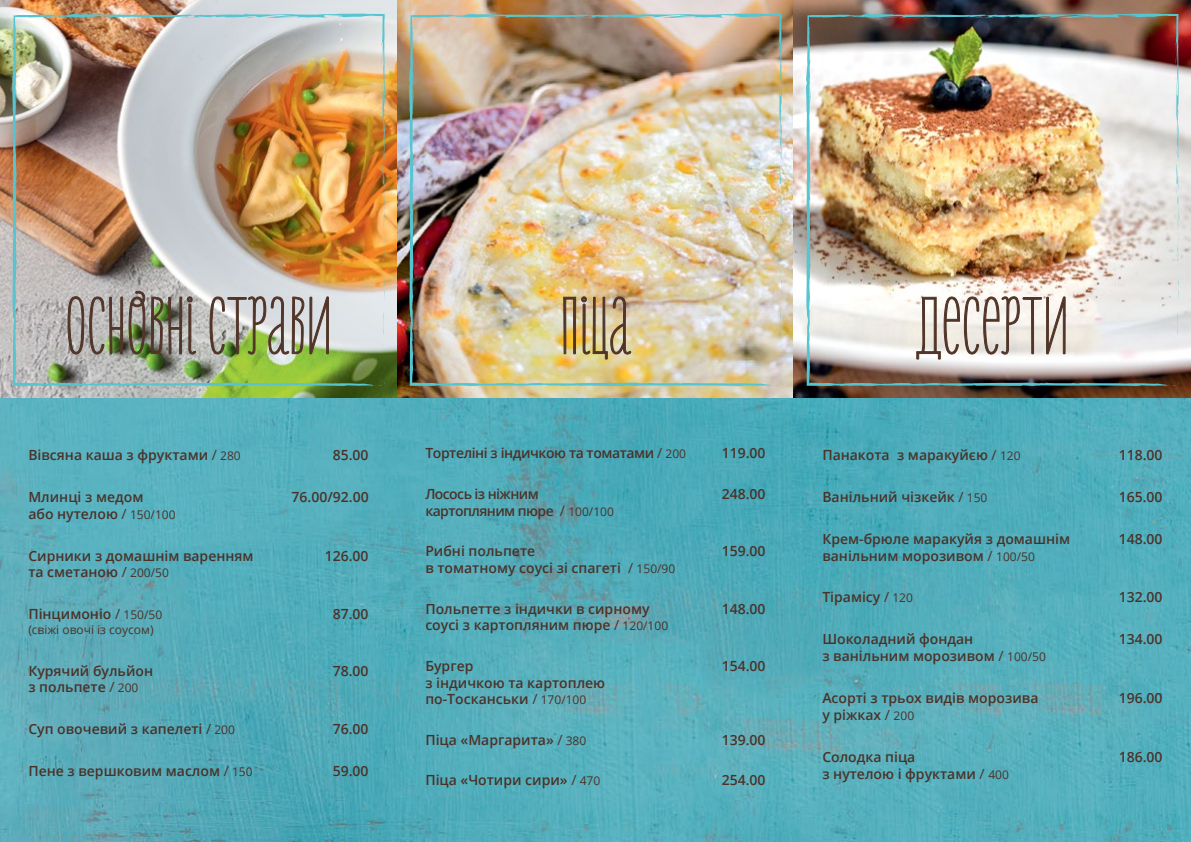
<style>
.page{position:relative;width:1191px;height:842px;background:#fff}
.page>*{position:absolute;margin:0;border:0;box-sizing:border-box;transform-origin:0 0}
.t1{font:700 75px "Only You Pro";color:#513528}
.t2{font:600 14px/16.8px "Open Sans";color:#4b3229}
.t3{font:600 14px/16.8px "Open Sans";letter-spacing:-.04em;color:#4b3229}
.t4{font:600 14px "Open Sans";letter-spacing:-.03em;color:#4b3229}
.t5{font:12px "Open Sans";color:#4b3229}
.s1{font-weight:400}
.s2{font-weight:400;font-size:12px}
</style>
<div class="page">
<img style="left:0;top:397px;width:1191px;height:445px">
<img style="left:0;top:0;width:1191px;height:397px">
<svg style="left:781px;top:275px;width:1px;height:27px"></svg>
<img style="left:409px;top:13px;width:372px;height:373px">
<svg style="left:450px;top:16px;width:11px;height:2px"></svg>
<svg style="left:779px;top:103px;width:4px;height:161px"></svg>
<svg style="left:778px;top:32px;width:4px;height:36px"></svg>
<svg style="left:729px;top:15px;width:10px;height:3px"></svg>
<svg style="left:641px;top:14px;width:13px;height:4px"></svg>
<svg style="left:766px;top:381px;width:16px;height:6px"></svg>
<svg style="left:409px;top:134px;width:5px;height:14px"></svg>
<svg style="left:1178px;top:275px;width:1px;height:27px"></svg>
<img style="left:805px;top:13px;width:373px;height:373px">
<svg style="left:847px;top:16px;width:11px;height:2px"></svg>
<svg style="left:1176px;top:103px;width:3px;height:161px"></svg>
<svg style="left:1175px;top:32px;width:4px;height:36px"></svg>
<svg style="left:1126px;top:15px;width:9px;height:3px"></svg>
<svg style="left:1038px;top:14px;width:13px;height:4px"></svg>
<svg style="left:1163px;top:381px;width:16px;height:6px"></svg>
<svg style="left:806px;top:134px;width:4px;height:14px"></svg>
<svg style="left:385px;top:275px;width:1px;height:27px"></svg>
<img style="left:12px;top:13px;width:373px;height:373px">
<svg style="left:53px;top:16px;width:11px;height:2px"></svg>
<svg style="left:382px;top:103px;width:4px;height:161px"></svg>
<svg style="left:382px;top:32px;width:3px;height:36px"></svg>
<svg style="left:332px;top:15px;width:10px;height:3px"></svg>
<svg style="left:245px;top:14px;width:12px;height:4px"></svg>
<svg style="left:369px;top:381px;width:16px;height:6px"></svg>
<svg style="left:13px;top:134px;width:4px;height:14px"></svg>
<img style="left:67px;top:260px;width:132px;height:101px">
<img style="left:209px;top:293px;width:120px;height:66px">
<img style="left:563px;top:296px;width:68px;height:64px">
<svg style="left:915px;top:293px;width:151px;height:67px"></svg>
<h1 class="t1" style="left:65px;top:284px;width:269px">Основні страви</h1>
<h1 class="t1" style="left:560px;top:284px;width:72px">Піца</h1>
<h1 class="t1" style="left:916px;top:284px;width:154px">Десерти</h1>
<p class="t2" style="left:28px;top:446px;width:214px">Вівсяна каша з фруктами <span class="s1">/</span> <span class="s2">280</span></p>
<p class="t2" style="left:333px;top:446px;width:37px">85.00</p>
<p class="t2" style="left:28px;top:488px;width:149px">Млинці з медом<br>або нутелою <span class="s1">/</span> <span class="s2">150/100</span></p>
<p class="t2" style="left:291px;top:488px;width:79px">76.00/92.00</p>
<p class="t2" style="left:28px;top:547px;width:227px">Сирники з домашнім варенням та сметаною <span class="s1">/</span> <span class="s2">200/50</span></p>
<p class="t2" style="left:325px;top:547px;width:45px">126.00</p>
<p class="t2" style="left:28px;top:605px;width:135px">Пінцимоніо <span class="s1">/</span> <span class="s2">150/50</span></p>
<p class="t5" style="left:28px;top:621px;width:127px">(свіжі овочі із соусом)</p>
<p class="t2" style="left:333px;top:605px;width:37px">87.00</p>
<p class="t2" style="left:28px;top:662px;width:126px">Курячий бульйон з польпете <span class="s1">/</span> <span class="s2">200</span></p>
<p class="t2" style="left:333px;top:662px;width:37px">78.00</p>
<p class="t2" style="left:28px;top:720px;width:208px">Суп овочевий з капелеті <span class="s1">/</span> <span class="s2">200</span></p>
<p class="t2" style="left:333px;top:720px;width:37px">76.00</p>
<p class="t2" style="left:28px;top:762px;width:226px">Пене з вершковим маслом <span class="s1">/</span> <span class="s2">150</span></p>
<p class="t2" style="left:333px;top:762px;width:37px">59.00</p>
<p class="t4" style="left:425px;top:444px;width:262px">Тортеліні з індичкою та томатами <span class="s1">/</span> <span class="s2">200</span></p>
<p class="t2" style="left:722px;top:445px;width:45px">119.00</p>
<p class="t3" style="left:425px;top:485px;width:190px">Лосось із ніжним картопляним пюре <span class="s1">/</span> <span class="s2">100/100</span></p>
<p class="t2" style="left:722px;top:485px;width:45px">248.00</p>
<p class="t2" style="left:425px;top:542px;width:251px">Рибні польпете<br>в томатному соусі зі спагеті <span class="s1">/</span> <span class="s2">150/90</span></p>
<p class="t2" style="left:722px;top:542px;width:45px">159.00</p>
<p class="t2" style="left:425px;top:600px;width:244px">Польпетте з індички в сирному соусі з картопляним пюре <span class="s1">/</span> <span class="s2">120/100</span></p>
<p class="t2" style="left:722px;top:600px;width:45px">148.00</p>
<p class="t2" style="left:425px;top:657px;width:181px">Бургер<br>з індичкою та картоплею по-Тосканськи <span class="s1">/</span> <span class="s2">170/100</span></p>
<p class="t2" style="left:722px;top:657px;width:45px">154.00</p>
<p class="t2" style="left:425px;top:731px;width:162px">Піца «Маргарита» <span class="s1">/</span> <span class="s2">380</span></p>
<p class="t2" style="left:722px;top:731px;width:45px">139.00</p>
<p class="t2" style="left:425px;top:772px;width:176px">Піца «Чотири сири» <span class="s1">/</span> <span class="s2">470</span></p>
<p class="t2" style="left:722px;top:772px;width:45px">254.00</p>
<p class="t2" style="left:822px;top:446px;width:200px">Панакота з маракуйєю <span class="s1">/</span> <span class="s2">120</span></p>
<p class="t2" style="left:1118px;top:446px;width:45px">118.00</p>
<p class="t2" style="left:822px;top:488px;width:167px">Ванільний чізкейк <span class="s1">/</span> <span class="s2">150</span></p>
<p class="t2" style="left:1118px;top:488px;width:45px">165.00</p>
<p class="t2" style="left:822px;top:530px;width:249px">Крем-брюле маракуйя з домашнім ванільним морозивом <span class="s1">/</span> <span class="s2">100/50</span></p>
<p class="t2" style="left:1118px;top:530px;width:45px">148.00</p>
<p class="t2" style="left:822px;top:589px;width:92px">Тірамісу <span class="s1">/</span> <span class="s2">120</span></p>
<p class="t2" style="left:1118px;top:589px;width:45px">132.00</p>
<p class="t2" style="left:822px;top:630px;width:225px">Шоколадний фондан<br>з ванільним морозивом <span class="s1">/</span> <span class="s2">100/50</span></p>
<p class="t2" style="left:1118px;top:630px;width:45px">134.00</p>
<p class="t2" style="left:822px;top:689px;width:218px">Асорті з трьох видів морозива у ріжках <span class="s1">/</span> <span class="s2">200</span></p>
<p class="t2" style="left:1118px;top:689px;width:45px">196.00</p>
<p class="t2" style="left:822px;top:748px;width:188px">Солодка піца<br>з нутелою і фруктами <span class="s1">/</span> <span class="s2">400</span></p>
<p class="t2" style="left:1118px;top:748px;width:45px">186.00</p>
</div>
